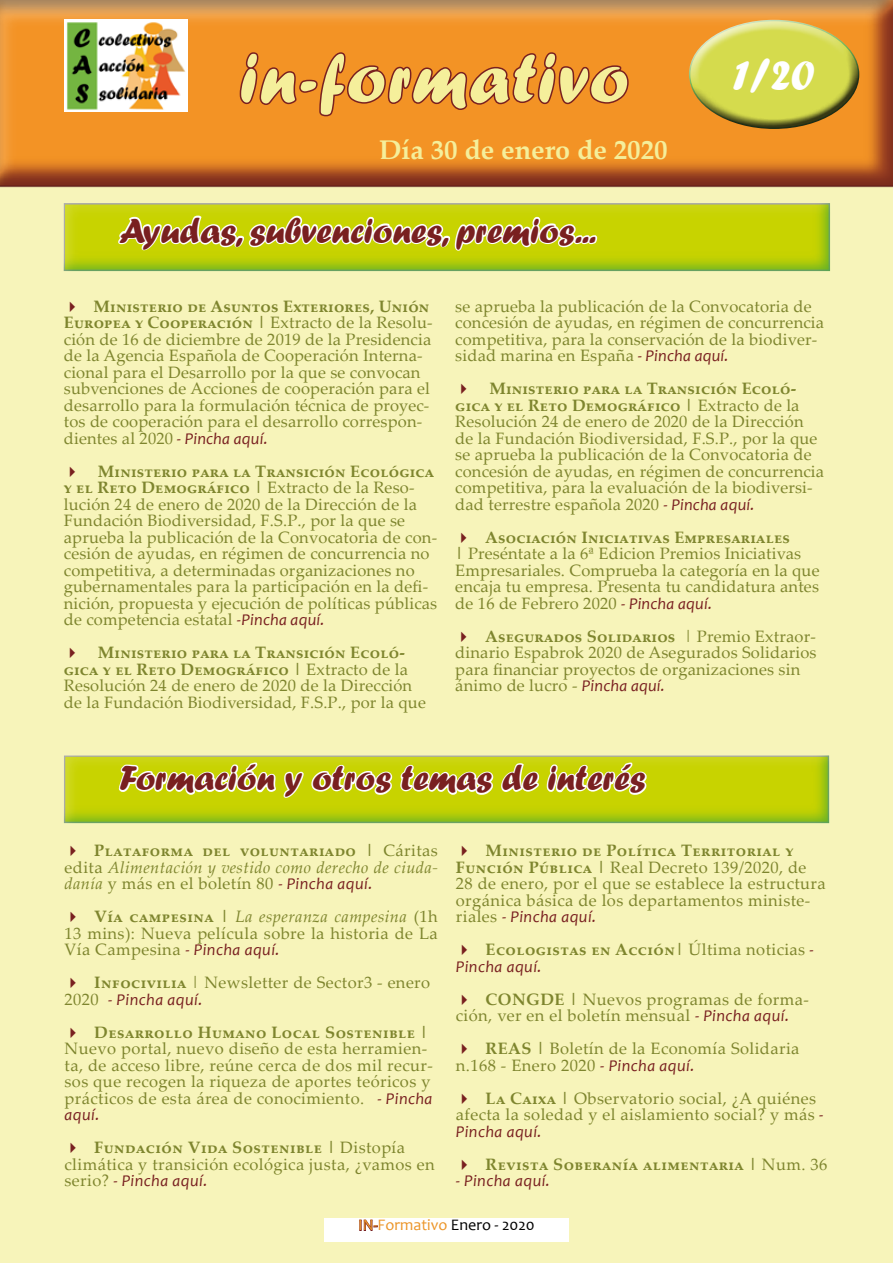
<style>
.page{position:relative;width:893px;height:1263px;background:#fff}
.page>*{position:absolute;margin:0;border:0;box-sizing:border-box;transform-origin:0 0}
.t1{font:72px "Forte";letter-spacing:.025em;color:#f5ef9b}
.t2{font:45px "Forte";color:#fff}
.t3{font:36px "Forte";color:#792020}
.t4{font:700 27px "Palatino Linotype";color:#f5ef9b}
.t5{font:16.5px/16.5px "Palatino Linotype";letter-spacing:.01em;color:#7e852e}
.t6{font:italic 16.5px/16.5px "Palatino Linotype";letter-spacing:.025em;color:#7e852e;text-align:justify}
.t7{font:700 16.5px "Palatino Linotype";letter-spacing:.025em;color:#7e852e}
.t8{font:italic 16.5px "Candara";letter-spacing:.025em;color:#792020}
.t9{font:16.2px "Candara";color:#ec9528}
.s1{font-weight:700}
.s2{font-family:"Candara";font-style:italic;color:#792020}
.s3{font-weight:700;font-style:normal}
.s4{font-style:normal}
.s5{font-family:"Candara";color:#792020}
.s6{font-style:italic}
.s7{font-family:"Palatino Linotype";font-style:normal;color:#7e852e}
.s8{font-weight:400}
.s9{font-family:"Candara";font-weight:400;font-style:italic;color:#792020}
.s10{color:#000}
</style>
<div class="page">
<div style="left:0;top:180px;width:893px;height:1083px;background:#f7f4ba"></div>
<div style="left:0;top:0;width:893px;height:190px;background:#792020;opacity:.75"></div>
<div style="left:686px;top:17px;width:176px;height:74px;background:#fff;opacity:.75"></div>
<div style="left:686px;top:46px;width:184px;height:85px;background:#000;opacity:.75"></div>
<div style="left:54px;top:189px;width:778px;height:84px;background:#3fa535;opacity:.75"></div>
<div style="left:324px;top:1219px;width:245px;height:23px;background:#fff"></div>
<svg style="left:359px;top:1219px;width:19px;height:12px"></svg>
<img style="left:65px;top:20px;width:122px;height:92px">
<div style="left:50px;top:751px;width:781px;height:74px;background:#3fa535;opacity:.75"></div>
<h1 class="t1" style="left:239px;top:36px;width:390px">in-formativo</h1>
<h3 class="t4" style="left:379px;top:131px;width:290px">Día 30 de enero de 2020</h3>
<h3 class="t3" style="left:119px;top:210px;width:478px">Ayudas, subvenciones, premios...</h3>
<h2 class="t2" style="left:733px;top:49px;width:84px">1/20</h2>
<p class="t5" style="left:64px;top:297px;width:370px;text-indent:30px"><span class="s1">Ministerio de Asuntos Exteriores, Unión Europea y Cooperación |</span> Extracto de la Resolu&shy;ción de 16 de diciembre de 2019 de la Presidencia de la Agencia Española de Cooperación Interna&shy;cional para el Desarrollo por la que se convocan subvenciones de Acciones de cooperación para el desarrollo para la formulación técnica de proyec&shy;tos de cooperación para el desarrollo correspon&shy;dientes al 2020 <span class="s2">- Pincha aquí.</span></p>
<p class="t5" style="left:64px;top:462px;width:375px;text-indent:34px"><span class="s1">Ministerio para la Transición Ecológica y el Reto Demográfico |</span> Extracto de la Reso&shy;lución 24 de enero de 2020 de la Dirección de la Fundación Biodiversidad, F.S.P., por la que se aprueba la publicación de la Convocatoria de con&shy;cesión de ayudas, en régimen de concurrencia no competitiva, a determinadas organizaciones no gubernamentales para la participación en la defi&shy;nición, propuesta y ejecución de políticas públicas de competencia estatal <span class="s2">-Pincha aquí.</span></p>
<p class="t5" style="left:64px;top:644px;width:364px;text-indent:34px"><span class="s1">Ministerio para la Transición Ecoló&shy;gica y el Reto Demográfico |</span> Extracto de la Resolución 24 de enero de 2020 de la Dirección de la Fundación Biodiversidad, F.S.P., por la que</p>
<p class="t5" style="left:455px;top:297px;width:370px">se aprueba la publicación de la Convocatoria de concesión de ayudas, en régimen de concurrencia competitiva, para la conservación de la biodiver&shy;sidad marina en España <span class="s2">- Pincha aquí.</span></p>
<p class="t5" style="left:455px;top:380px;width:370px;text-indent:34px"><span class="s1">Ministerio para la Transición Ecoló&shy;gica y el Reto Demográfico |</span> Extracto de la Resolución 24 de enero de 2020 de la Dirección de la Fundación Biodiversidad, F.S.P., por la que se aprueba la publicación de la Convocatoria de concesión de ayudas, en régimen de concurrencia competitiva, para la evaluación de la biodiversi&shy;dad terrestre española 2020 <span class="s2">- Pincha aquí.</span></p>
<p class="t5" style="left:455px;top:528px;width:366px;text-indent:30px"><span class="s1">Asociación Iniciativas Empresariales<br>|</span> Preséntate a la 6ª Edicion Premios Iniciativas Empresariales. Comprueba la categoría en la que encaja tu empresa. Presenta tu candidatura antes de 16 de Febrero 2020 <span class="s2">- Pincha aquí.</span></p>
<p class="t5" style="left:455px;top:627px;width:363px;text-indent:30px"><span class="s1">Asegurados Solidarios</span> | Premio Extraor&shy;dinario Espabrok 2020 de Asegurados Solidarios para financiar proyectos de organizaciones sin ánimo de lucro - <span class="s2">Pincha aquí.</span></p>
<h3 class="t3" style="left:119px;top:757px;width:528px">Formación y otros temas de interés</h3>
<p class="t6" style="left:65px;top:842px;width:375px;text-indent:30px"><span class="s3">Plataforma del voluntariado |</span> <span class="s4">Cáritas edita</span> Alimentación y vestido como derecho de ciuda&shy;danía <span class="s4">y más en el boletín 80</span> <span class="s5">- Pincha aquí.</span></p>
<p class="t5" style="left:65px;top:908px;width:375px;text-align:justify;text-indent:30px"><span class="s1">Vía campesina |</span> <span class="s6">La esperanza campesina</span> (1h 13 mins): Nueva película sobre la historia de La Vía Campesina <span class="s2">- Pincha aquí.</span></p>
<p class="t5" style="left:94px;top:974px;width:337px"><span class="s1">Infocivilia</span> | Newsletter de Sector3 - enero</p>
<p class="t8" style="left:65px;top:989px;width:139px"><span class="s7">2020</span> - Pincha aquí.</p>
<p class="t7" style="left:94px;top:1020px;width:335px">Desarrollo Humano Local Sostenible |</p>
<p class="t5" style="left:65px;top:1040px;width:370px">Nuevo portal, nuevo diseño de esta herramien&shy;ta, de acceso libre, reúne cerca de dos mil recur&shy;sos que recogen la riqueza de aportes teóricos y prácticos de esta área de conocimiento. <span class="s2">- Pincha</span></p>
<p class="t8" style="left:65px;top:1104px;width:37px">aquí.</p>
<p class="t5" style="left:65px;top:1139px;width:372px;text-align:center"><span class="s1">Fundación Vida Sostenible |</span> Distopía climática y transición ecológica justa, ¿vamos en</p>
<p class="t8" style="left:65px;top:1170px;width:145px"><span class="s7">serio?</span> - Pincha aquí.</p>
<p class="t5" style="left:456px;top:842px;width:371px;text-indent:30px"><span class="s1">Ministerio de Política Territorial y Función Pública |</span> Real Decreto 139/2020, de 28 de enero, por el que se establece la estructura orgánica básica de los departamentos ministe-</p>
<p class="t8" style="left:456px;top:906px;width:142px"><span class="s7">riales</span> - Pincha aquí.</p>
<p class="t7" style="left:486px;top:938px;width:330px">Ecologistas en Acción| <span class="s8">Última noticias</span> <span class="s9">-</span></p>
<p class="t8" style="left:456px;top:956px;width:87px">Pincha aquí.</p>
<p class="t5" style="left:456px;top:990px;width:354px;text-indent:30px"><span class="s1">CONGDE |</span> Nuevos programas de forma&shy;ción, ver en el boletín mensual <span class="s2">- Pincha aquí.</span></p>
<p class="t5" style="left:456px;top:1040px;width:345px;text-indent:30px"><span class="s1">REAS |</span> Boletín de la Economía Solidaria n.168 - Enero 2020 <span class="s2">- Pincha aquí.</span></p>
<p class="t5" style="left:456px;top:1089px;width:369px;text-indent:30px"><span class="s1">La Caixa |</span> Observatorio social, ¿A quiénes afecta la soledad y el aislamiento social? y más <span class="s2">-</span></p>
<p class="t8" style="left:456px;top:1121px;width:87px">Pincha aquí.</p>
<p class="t7" style="left:486px;top:1152px;width:343px">Revista Soberanía alimentaria | <span class="s8">Num. 36</span></p>
<p class="t8" style="left:456px;top:1170px;width:96px">- Pincha aquí.</p>
<p class="t9" style="left:358px;top:1215px;width:178px">IN-Formativo <span class="s10">Enero - 2020</span></p>
</div>
